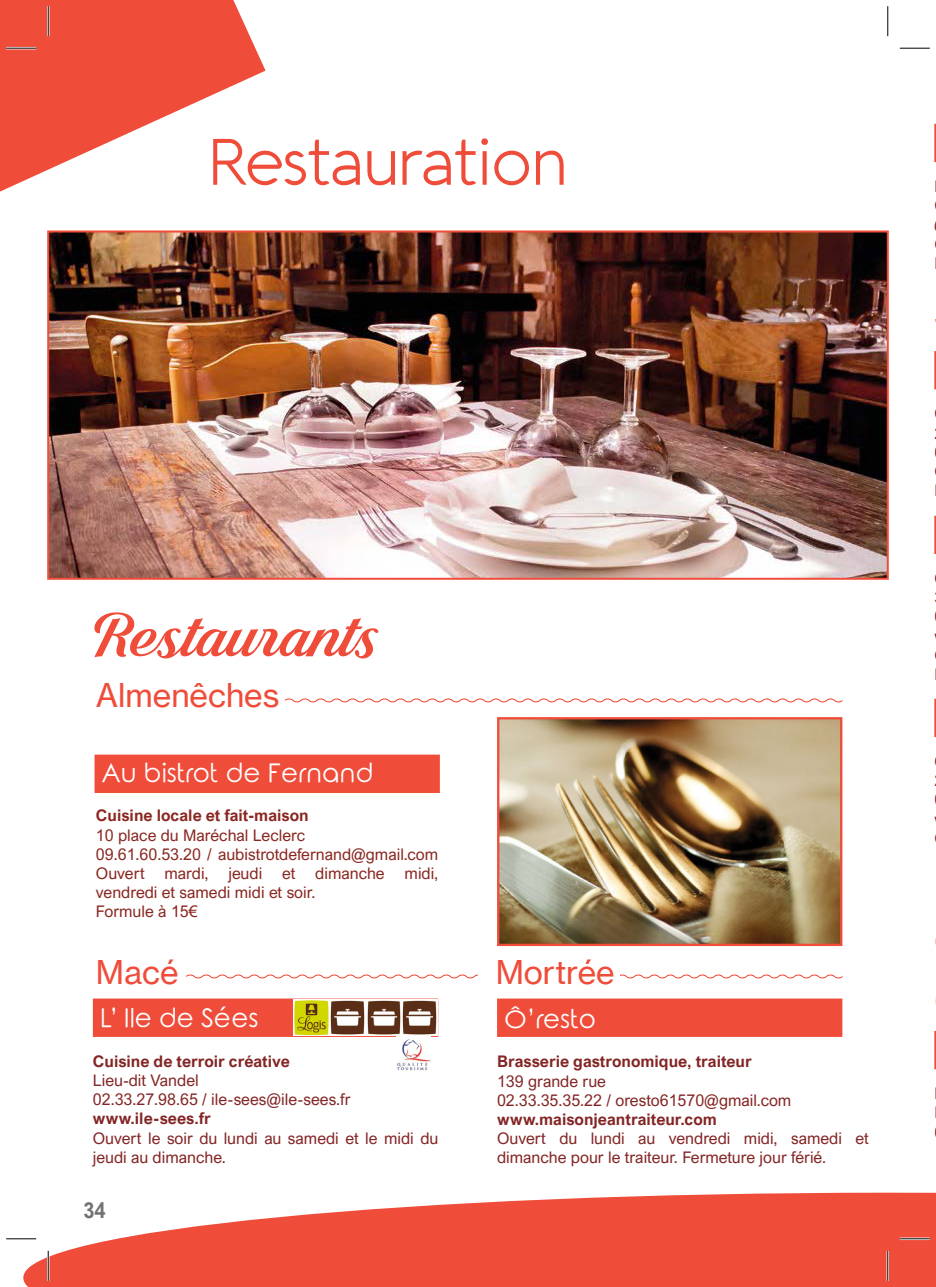
<style>
.page{position:relative;width:936px;height:1287px;background:#fff}
.page>*{position:absolute;margin:0;border:0;box-sizing:border-box;transform-origin:0 0}
.t1{font:68px "Shaded Larch PERSONALUSEONLY";color:#ef4c3a}
.t2{font:300 64px "Aquawax";color:#ef4c3a}
.t3{font:32px "Neue Haas Grotesk Text Pro";color:#ef4c3a}
.t4{font:26px "Rounded Elegance";color:#fff}
.t5{font:700 22px "Arial Nova Cond";color:#717274}
.t6{font:16px/19.2px "Arial Nova";color:#842525}
.t7{font:16px "Arial Nova";color:#8a2721}
.t8{font:700 16px "Arial Nova";color:#842525}
.t9{font:700 16px "Arial Nova";color:#8a2721}
</style>
<div class="page">
<svg style="left:23px;top:1193px;width:912px;height:94px"></svg>
<svg style="left:284px;top:698px;width:559px;height:5px"></svg>
<img style="left:50px;top:233px;width:835px;height:344px">
<div style="left:47px;top:230px;width:841px;height:350px;border:2px solid #ef4c3a"></div>
<div style="left:93px;top:999px;width:345px;height:38px;background:#ef4c3a;border:2px solid #ef4c3a"></div>
<img style="left:397px;top:1039px;width:33px;height:32px">
<img style="left:293px;top:1000px;width:144px;height:36px">
<div style="left:94px;top:755px;width:346px;height:38px;background:#ef4c3a"></div>
<div style="left:497px;top:999px;width:345px;height:38px;background:#ef4c3a;border:2px solid #ef4c3a"></div>
<svg style="left:186px;top:974px;width:657px;height:5px"></svg>
<div style="left:478px;top:959px;width:142px;height:30px;background:#fff"></div>
<img style="left:500px;top:720px;width:339px;height:223px">
<div style="left:497px;top:717px;width:345px;height:229px;border:2px solid #ef4c3a"></div>
<hr style="left:935px;top:125px;width:1px;height:36px;background:#ef4c3a">
<svg style="left:934px;top:124px;width:1px;height:38px"></svg>
<hr style="left:935px;top:352px;width:1px;height:36px;background:#ef4c3a">
<svg style="left:934px;top:351px;width:1px;height:38px"></svg>
<hr style="left:935px;top:700px;width:1px;height:36px;background:#ef4c3a">
<svg style="left:934px;top:699px;width:1px;height:38px"></svg>
<hr style="left:935px;top:517px;width:1px;height:36px;background:#ef4c3a">
<svg style="left:934px;top:516px;width:1px;height:38px"></svg>
<hr style="left:935px;top:1032px;width:1px;height:36px;background:#ef4c3a">
<svg style="left:934px;top:1031px;width:1px;height:38px"></svg>
<svg style="left:0;top:0;width:266px;height:192px"></svg>
<hr style="left:6px;top:47px;width:30px;height:2px;background:#fff">
<hr style="left:6px;top:1237px;width:30px;height:3px;background:#fff">
<hr style="left:899px;top:1237px;width:30px;height:3px;background:#fff">
<hr style="left:47px;top:6px;width:2px;height:30px;background:#fff">
<hr style="left:47px;top:1251px;width:2px;height:30px;background:#fff">
<hr style="left:886px;top:1251px;width:2px;height:30px;background:#fff">
<hr style="left:6px;top:48px;width:30px;height:1px;background:#000">
<hr style="left:899px;top:48px;width:30px;height:1px;background:#000">
<hr style="left:6px;top:1238px;width:30px;height:1px;background:#000">
<hr style="left:899px;top:1238px;width:30px;height:1px;background:#000">
<hr style="left:48px;top:6px;width:1px;height:30px;background:#000">
<hr style="left:48px;top:1251px;width:1px;height:30px;background:#000">
<hr style="left:887px;top:6px;width:1px;height:30px;background:#000">
<hr style="left:887px;top:1251px;width:1px;height:30px;background:#000">
<p class="t2" style="left:207px;top:124px;width:363px">Restauration</p>
<p class="t1" style="left:93px;top:596px;width:288px">Restaurants</p>
<p class="t3" style="left:96px;top:676px;width:185px">Almenêches</p>
<p class="t4" style="left:101px;top:758px;width:273px">Au bistrot de Fernand</p>
<p class="t9" style="left:96px;top:806px;width:214px">Cuisine locale et fait-maison</p>
<p class="t7" style="left:96px;top:826px;width:211px">10 place du Maréchal Leclerc</p>
<p class="t7" style="left:96px;top:845px;width:344px">09.61.60.53.20 / aubistrotdefernand@gmail.com</p>
<p class="t7" style="left:96px;top:864px;width:344px">Ouvert mardi, jeudi et dimanche midi,</p>
<p class="t7" style="left:96px;top:883px;width:221px">vendredi et samedi midi et soir.</p>
<p class="t7" style="left:96px;top:902px;width:103px">Formule à 15€</p>
<p class="t3" style="left:96px;top:953px;width:84px">Macé</p>
<p class="t3" style="left:495px;top:953px;width:120px">Mortrée</p>
<p class="t4" style="left:100px;top:1003px;width:160px">L’ Ile de Sées</p>
<p class="t8" style="left:93px;top:1052px;width:198px">Cuisine de terroir créative</p>
<p class="t6" style="left:93px;top:1071px;width:107px">Lieu-dit Vandel</p>
<p class="t6" style="left:93px;top:1090px;width:259px">02.33.27.98.65 / ile-sees@ile-sees.fr</p>
<p class="t8" style="left:93px;top:1109px;width:119px">www.ile-sees.fr</p>
<p class="t6" style="left:93px;top:1128px;width:347px">Ouvert le soir du lundi au samedi et le midi du</p>
<p class="t6" style="left:93px;top:1147px;width:134px">jeudi au dimanche.</p>
<h3 class="t5" style="left:83px;top:1197px;width:23px">34</h3>
<p class="t4" style="left:504px;top:1004px;width:93px">Ô’resto</p>
<p class="t8" style="left:497px;top:1052px;width:256px">Brasserie gastronomique, traiteur</p>
<p class="t6" style="left:497px;top:1071px;width:110px">139 grande rue</p>
<p class="t6" style="left:497px;top:1090px;width:296px">02.33.35.35.22 / oresto61570@gmail.com</p>
<p class="t8" style="left:497px;top:1110px;width:221px">www.maisonjeantraiteur.com</p>
<p class="t6" style="left:497px;top:1129px;width:373px">Ouvert du lundi au vendredi midi, samedi et dimanche pour le traiteur. Fermeture jour férié.</p>
</div>
